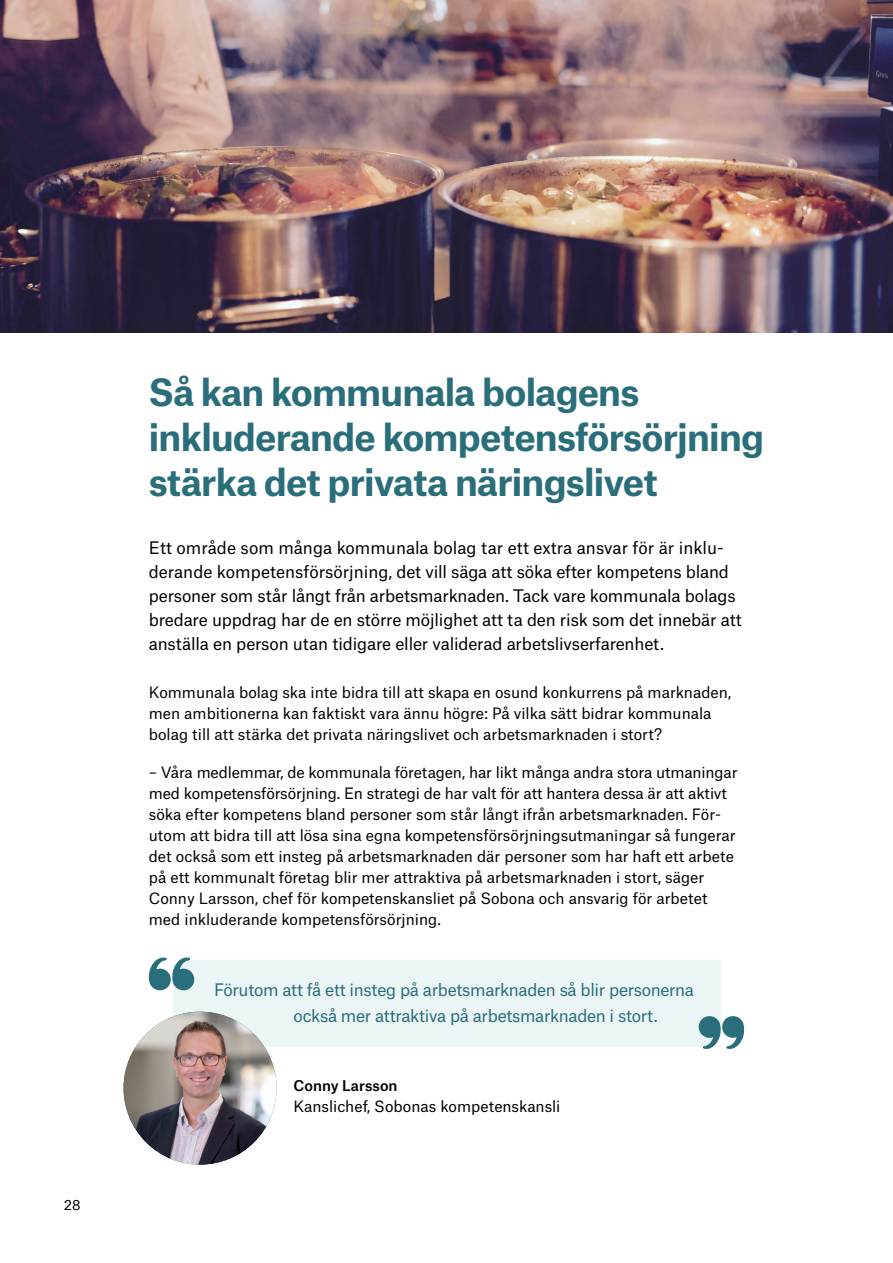
<style>
.page{position:relative;width:893px;height:1263px;background:#fff}
.page>*{position:absolute;margin:0;border:0;box-sizing:border-box;transform-origin:0 0}
.t1{font:700 36px/45px "Atlas Grotesk";letter-spacing:-.02em;color:#296e7a}
.Ingress{font:16.5px/24px "Atlas Grotesk";letter-spacing:-.01em;color:#000001}
.Citat_ny{font:16.5px/25.5px "Atlas Grotesk";letter-spacing:-.02em;color:#296e7a}
.Bildtext{font:15px/21px "Atlas Grotesk";color:#000001}
.Bildtext-2{font:500 14.25px "Atlas Grotesk";color:#000001}
.t2{font:13.5px "Atlas Grotesk";color:#000001}
</style>
<div class="page">
<img style="left:0;top:0;width:893px;height:332px">
<div style="left:173px;top:960px;width:548px;height:87px;background:#ebf5f6"></div>
<svg style="left:149px;top:957px;width:45px;height:33px"></svg>
<svg style="left:699px;top:1016px;width:45px;height:33px"></svg>
<img style="left:124px;top:1012px;width:153px;height:153px;border-radius:76px">
<p class="t2" style="left:64px;top:1194px;width:18px">28</p>
<h1 class="t1" style="left:149px;top:366px;width:617px">Så kan kommunala bolagens inkluderande kompetensförsörjning stärka det privata näringslivet</h1>
<p class="Ingress" style="left:149px;top:534px;width:594px">Ett område som många kommunala bolag tar ett extra ansvar för är inklu&shy;derande kompetensförsörjning, det vill säga att söka efter kompetens bland personer som står långt från arbetsmarknaden. Tack vare kommunala bolags bredare uppdrag har de en större möjlighet att ta den risk som det innebär att anställa en person utan tidigare eller validerad arbetslivserfarenhet.</p>
<p class="Bildtext" style="left:149px;top:680px;width:584px">Kommunala bolag ska inte bidra till att skapa en osund konkurrens på marknaden, men ambitionerna kan faktiskt vara ännu högre: På vilka sätt bidrar kommunala bolag till att stärka det privata näringslivet och arbetsmarknaden i stort?</p>
<p class="Bildtext" style="left:149px;top:760px;width:590px">– Våra medlemmar, de kommunala företagen, har likt många andra stora utmaningar med kompetensförsörjning. En strategi de har valt för att hantera dessa är att aktivt söka efter kompetens bland personer som står långt ifrån arbetsmarknaden. För&shy;utom att bidra till att lösa sina egna kompetensförsörjningsutmaningar så fungerar det också som ett insteg på arbetsmarknaden där personer som har haft ett arbete på ett kommunalt företag blir mer attraktiva på arbetsmarknaden i stort, säger Conny Larsson, chef för kompetenskansliet på Sobona och ansvarig för arbetet med inkluderande kompetensförsörjning.</p>
<p class="Citat_ny" style="left:294px;top:975px;width:402px;text-indent:-80px">Förutom att få ett insteg på arbetsmarknaden så blir personerna också mer attraktiva på arbetsmarknaden i stort.</p>
<p class="Bildtext-2" style="left:294px;top:1074px;width:105px">Conny Larsson</p>
<p class="Bildtext" style="left:294px;top:1095px;width:268px">Kanslichef, Sobonas kompetenskansli</p>
</div>
